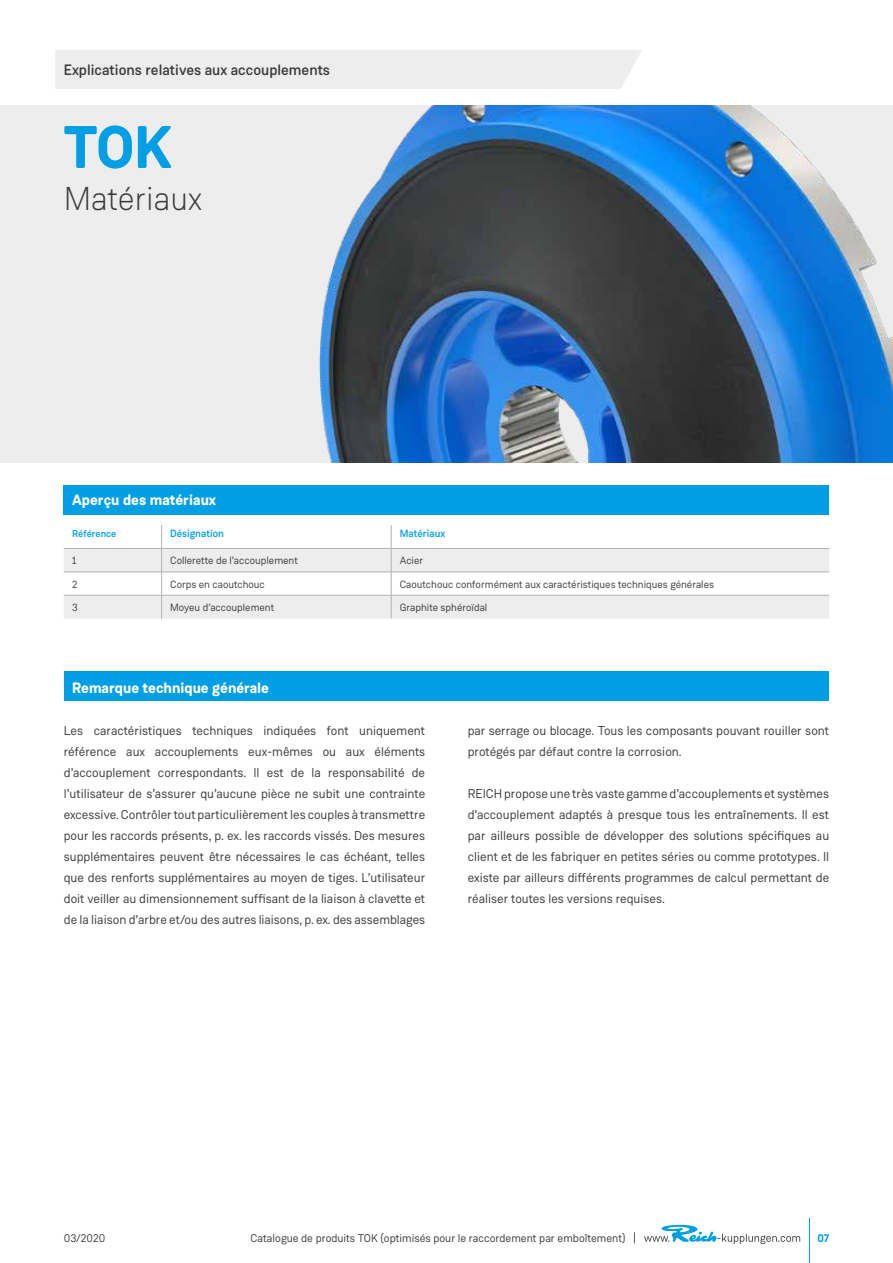
<style>
.page{position:relative;width:893px;height:1263px;background:#fff}
.page>*{position:absolute;margin:0;border:0;box-sizing:border-box;transform-origin:0 0}
.t1{font:700 60px "Weissenhof Grotesk";color:#009fe3}
.t2{font:300 33px "Weissenhof Grotesk";color:#3c3c3b}
.t3{font:700 15px "Weissenhof Grotesk";color:#fff}
.t4{font:500 15px "Weissenhof Grotesk";color:#3c3c3b}
.t5{font:12.75px/21px "Weissenhof Grotesk";color:#3c3c3b;text-align:justify}
.t6{font:11.25px "Weissenhof Grotesk";color:#3c3c3b}
.t7{font:700 11.25px "Weissenhof Grotesk";color:#009fe3}
.t8{font:10.5px "Weissenhof Grotesk";color:#3c3c3b}
.t9{font:500 10.5px "Weissenhof Grotesk";color:#009fe3}
.t10{font:500 10.05px "Weissenhof Grotesk";color:#009fe3}
</style>
<div class="page">
<hr style="left:809px;top:1218px;width:1px;height:45px;background:#009fe3">
<svg style="left:644px;top:1224px;width:156px;height:20px"></svg>
<svg style="left:64px;top:549px;width:765px;height:70px;fill:#ededed"></svg>
<hr style="left:64px;top:548px;width:98px;height:1px;background:#b3b2b2">
<hr style="left:162px;top:548px;width:229px;height:1px;background:#b3b2b2">
<hr style="left:391px;top:548px;width:438px;height:1px;background:#b3b2b2">
<hr style="left:64px;top:572px;width:97px;height:1px;background:#b3b2b2">
<hr style="left:162px;top:572px;width:229px;height:1px;background:#b3b2b2">
<hr style="left:391px;top:572px;width:438px;height:1px;background:#b3b2b2">
<hr style="left:64px;top:595px;width:97px;height:1px;background:#b3b2b2">
<hr style="left:162px;top:595px;width:229px;height:1px;background:#b3b2b2">
<hr style="left:391px;top:595px;width:438px;height:1px;background:#b3b2b2">
<svg style="left:161px;top:525px;width:1px;height:94px"></svg>
<svg style="left:391px;top:525px;width:1px;height:94px"></svg>
<div style="left:64px;top:485px;width:765px;height:29px;background:#009fe3"></div>
<div style="left:55px;top:50px;width:587px;height:39px;background:#ededed"></div>
<img style="left:0;top:105px;width:893px;height:357px">
<div style="left:64px;top:671px;width:764px;height:30px;background:#009fe3"></div>
<p class="t4" style="left:64px;top:61px;width:268px">Explications relatives aux accouplements</p>
<h1 class="t1" style="left:64px;top:109px;width:110px">TOK</h1>
<h2 class="t2" style="left:64px;top:179px;width:140px">Matériaux</h2>
<p class="t3" style="left:72px;top:491px;width:145px">Aperçu des matériaux</p>
<p class="t10" style="left:72px;top:528px;width:46px">Référence</p>
<p class="t9" style="left:170px;top:527px;width:55px">Désignation</p>
<p class="t9" style="left:400px;top:527px;width:47px">Matériaux</p>
<p class="t8" style="left:72px;top:554px;width:6px">1</p>
<p class="t8" style="left:170px;top:554px;width:129px">Collerette de l’accouplement</p>
<p class="t8" style="left:400px;top:554px;width:25px">Acier</p>
<p class="t8" style="left:72px;top:577px;width:7px">2</p>
<p class="t8" style="left:170px;top:577px;width:96px">Corps en caoutchouc</p>
<p class="t8" style="left:400px;top:577px;width:316px">Caoutchouc conformément aux caractéristiques techniques générales</p>
<p class="t8" style="left:72px;top:601px;width:7px">3</p>
<p class="t8" style="left:170px;top:601px;width:106px">Moyeu d’accouplement</p>
<p class="t8" style="left:400px;top:601px;width:89px">Graphite sphéroïdal</p>
<p class="t3" style="left:72px;top:678px;width:198px">Remarque technique générale</p>
<p class="t5" style="left:64px;top:720px;width:363px">Les caractéristiques techniques indiquées font uniquement référence aux accouplements eux-mêmes ou aux éléments d’accouplement correspondants. Il est de la responsabilité de l’utilisateur de s’assurer qu’aucune pièce ne subit une contrainte excessive. Contrôler tout particulièrement les couples à transmettre pour les raccords présents, p. ex. les raccords vissés. Des mesures supplémentaires peuvent être nécessaires le cas échéant, telles que des renforts supplémentaires au moyen de tiges. L’utilisateur doit veiller au dimensionnement suffisant de la liaison à clavette et de la liaison d’arbre et/ou des autres liaisons, p. ex. des assemblages</p>
<p class="t5" style="left:468px;top:720px;width:363px">par serrage ou blocage. Tous les composants pouvant rouiller sont protégés par défaut contre la corrosion.</p>
<p class="t5" style="left:468px;top:783px;width:363px">REICH propose une très vaste gamme d’accouplements et systèmes d’accouplement adaptés à presque tous les entraînements. Il est par ailleurs possible de développer des solutions spécifiques au client et de les fabriquer en petites séries ou comme prototypes. Il existe par ailleurs différents programmes de calcul permettant de réaliser toutes les versions requises.</p>
<p class="t6" style="left:64px;top:1231px;width:43px">03/2020</p>
<p class="t6" style="left:251px;top:1231px;width:376px">Catalogue de produits TOK (optimisés pour le raccordement par emboîtement)</p>
<p class="t7" style="left:817px;top:1231px;width:13px">07</p>
</div>
